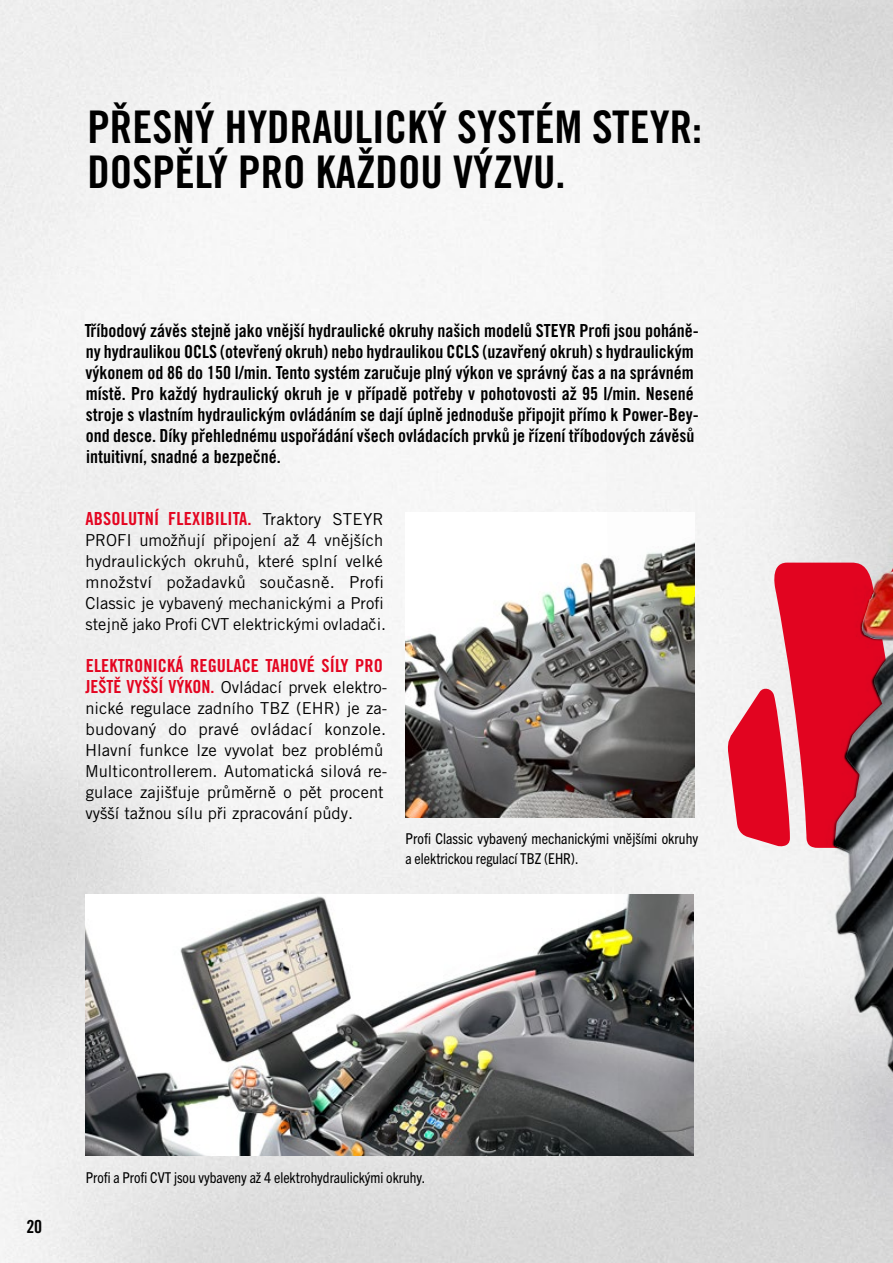
<style>
.page{position:relative;width:893px;height:1263px;background:#fff}
.page>*{position:absolute;margin:0;border:0;box-sizing:border-box;transform-origin:0 0}
.t1{font:45px/45px "Trade Gothic LT Pro Bd Cn 20";color:#000}
.t2{font:18px/21px "Trade Gothic LT Pro Bd Cn 20";color:#000}
.t3{font:18px "Trade Gothic LT Pro Bd Cn 20";letter-spacing:.005em;color:#e40521}
.t4{font:18px "Trade Gothic LT Std Bd Cn 20";color:#000}
.t5{font:16.5px/21px "Trade Gothic LT Pro";color:#000}
.t6{font:condensed 15px/19.5px "Trade Gothic Next LT Pro";color:#000}
.s1{font-family:"Trade Gothic LT Pro";font-size:16.5px;color:#000}
.s2{font-family:"Trade Gothic LT Pro Bd Cn 20";font-size:18px;color:#e40521}
</style>
<div class="page">
<img style="left:0;top:0;width:893px;height:1263px">
<img style="left:85px;top:894px;width:512px;height:261px">
<img style="left:405px;top:512px;width:192px;height:305px">
<img style="left:597px;top:6px;width:296px;height:1257px">
<img style="left:835px;top:571px;width:58px;height:497px">
<h1 class="t1" style="left:87px;top:104px;width:616px">PŘESNÝ HYDRAULICKÝ SYSTÉM STEYR:<br>DOSPĚLÝ PRO KAŽDOU VÝZVU.</h1>
<p class="t2" style="left:85px;top:320px;width:615px">Tříbodový závěs stejně jako vnější hydraulické okruhy našich modelů STEYR Profi jsou poháně&shy;ny hydraulikou OCLS (otevřený okruh) nebo hydraulikou CCLS (uzavřený okruh) s hydraulickým výkonem od 86 do 150 l/min. Tento systém zaručuje plný výkon ve správný čas a na správném místě. Pro každý hydraulický okruh je v případě potřeby v pohotovosti až 95 l/min. Nesené stroje s vlastním hydraulickým ovládáním se dají úplně jednoduše připojit přímo k Power-Bey&shy;ond desce. Díky přehlednému uspořádání všech ovládacích prvků je řízení tříbodových závěsů intuitivní, snadné a bezpečné.</p>
<p class="t3" style="left:86px;top:508px;width:300px">ABSOLUTNÍ FLEXIBILITA. <span class="s1">Traktory STEYR</span></p>
<p class="t5" style="left:85px;top:530px;width:303px">PROFI umožňují připojení až 4 vnějších hydraulických okruhů, které splní velké množství požadavků současně. Profi Classic je vybavený mechanickými a Profi stejně jako Profi CVT elektrickými ovladači.</p>
<p class="t3" style="left:86px;top:655px;width:299px">ELEKTRONICKÁ REGULACE TAHOVÉ SÍLY PRO</p>
<p class="t5" style="left:85px;top:677px;width:304px"><span class="s2">JEŠTĚ VYŠŠÍ VÝKON.</span> Ovládací prvek elektro&shy;nické regulace zadního TBZ (EHR) je za&shy;budovaný do pravé ovládací konzole.<br>Hlavní funkce lze vyvolat bez problémů Multicontrollerem. Automatická silová re&shy;gulace zajišťuje průměrně o pět procent vyšší tažnou sílu při zpracování půdy.</p>
<p class="t6" style="left:406px;top:828px;width:294px">Profi Classic vybavený mechanickými vnějšími okruhy a elektrickou regulací TBZ (EHR).</p>
<p class="t4" style="left:26px;top:1215px;width:17px">20</p>
<p class="t6" style="left:86px;top:1166px;width:341px">Profi a Profi CVT jsou vybaveny až 4 elektrohydraulickými okruhy.</p>
</div>
